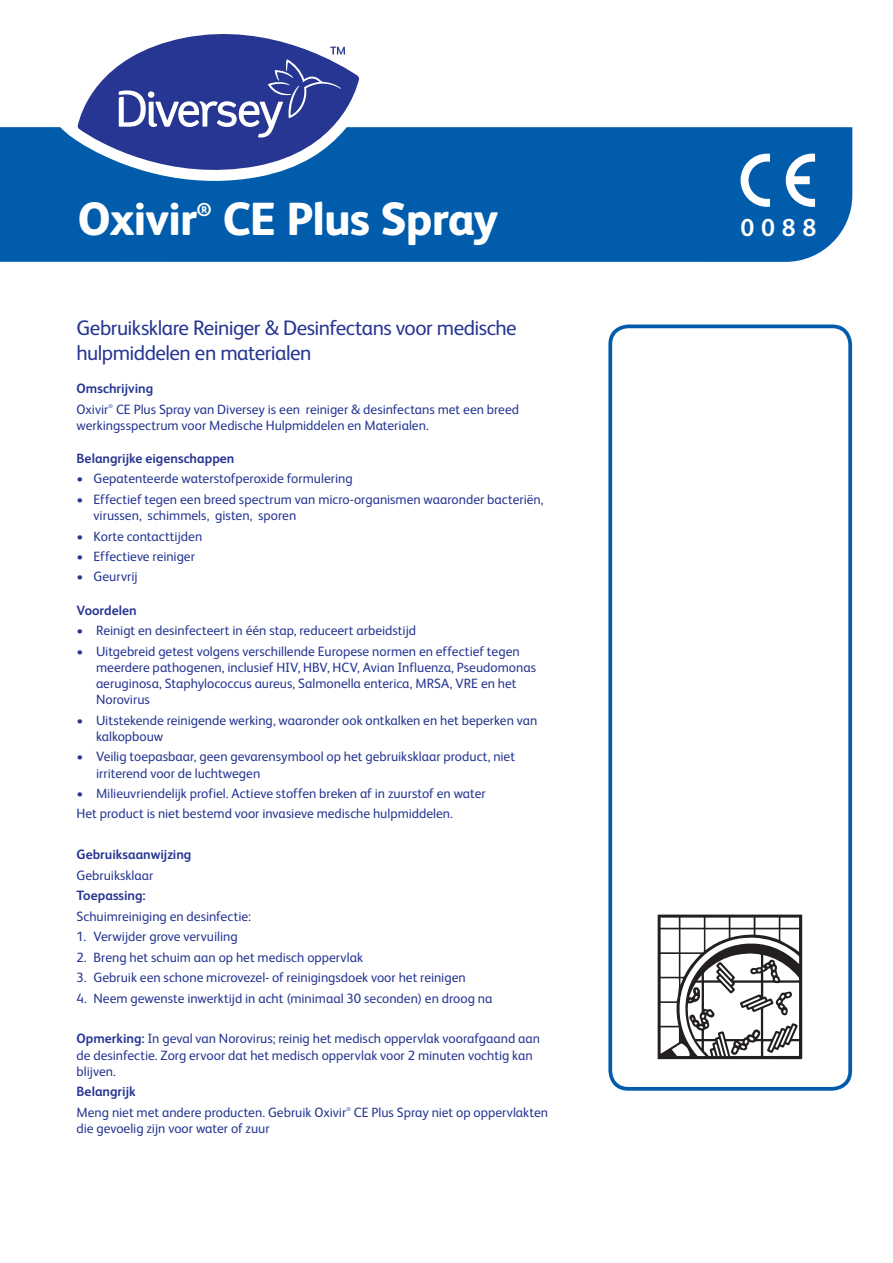
<style>
.page{position:relative;width:893px;height:1263px;background:#fff}
.page>*{position:absolute;margin:0;border:0;box-sizing:border-box;transform-origin:0 0}
.t1{font:800 46.5px "FS Albert Pro";letter-spacing:-.02em;color:#fff}
.t2{font:600 26.1px "Myriad Pro";color:#fff}
.Product_Description{font:21px/25.2px "FS Albert Pro";letter-spacing:-.025em;color:#263692}
.t3{font:800 18.6px "FS Albert Pro";color:#fff}
.Bullet_Text{font:13.5px/16.2px "FS Albert Pro";color:#263692}
.Maintext{font:13.5px/16.2px "FS Albert Pro";color:#263692}
.Subheads{font:700 13.5px "FS Albert Pro";color:#263692}
.Bullet_Text-2{font:700 13.5px "FS Albert Pro";color:#263692}
.Maintext-2{font:700 13.5px "FS Albert Pro";color:#263692}
.Maintext-3{font:5.4px "FS Albert Pro";color:#263692}
.s1{font-weight:700}
</style>
<div class="page">
<div style="left:0;top:127px;width:852px;height:135px;background:#015dab"></div>
<svg style="left:608px;top:324px;width:244px;height:767px"></svg>
<svg style="left:658px;top:914px;width:144px;height:145px"></svg>
<svg style="left:786px;top:154px;width:29px;height:53px"></svg>
<svg style="left:740px;top:154px;width:30px;height:53px"></svg>
<svg style="left:58px;top:78px;width:316px;height:103px"></svg>
<svg style="left:78px;top:34px;width:281px;height:148px"></svg>
<svg style="left:119px;top:47px;width:226px;height:91px;background:#4a58a4"></svg>
<p class="t1" style="left:78px;top:183px;width:121px">Oxivir</p>
<p class="t3" style="left:197px;top:195px;width:17px">®</p>
<p class="t1" style="left:223px;top:183px;width:277px">CE Plus Spray</p>
<p class="Product_Description" style="left:77px;top:314px;width:442px">Gebruiksklare Reiniger &amp; Desinfectans voor medische hulpmiddelen en materialen</p>
<p class="Subheads" style="left:77px;top:379px;width:78px">Omschrijving</p>
<p class="Maintext" style="left:77px;top:400px;width:33px">Oxivir</p>
<p class="Maintext-3" style="left:109px;top:402px;width:6px">®</p>
<p class="Maintext" style="left:77px;top:400px;width:444px;text-indent:39px">CE Plus Spray van Diversey is een reiniger &amp; desinfectans met een breed werkingsspectrum voor Medische Hulpmiddelen en Materialen.</p>
<p class="Subheads" style="left:77px;top:449px;width:159px">Belangrijke eigenschappen</p>
<p class="Bullet_Text" style="left:77px;top:470px;width:278px">• Gepatenteerde waterstofperoxide formulering</p>
<p class="Bullet_Text" style="left:94px;top:490px;width:451px;text-indent:-17px">• Effectief tegen een breed spectrum van micro-organismen waaronder bacteriën, virussen, schimmels, gisten, sporen</p>
<p class="Bullet_Text" style="left:77px;top:527px;width:127px">• Korte contacttijden</p>
<p class="Bullet_Text" style="left:77px;top:547px;width:120px">• Effectieve reiniger</p>
<p class="Bullet_Text" style="left:77px;top:568px;width:63px">• Geurvrij</p>
<p class="Subheads" style="left:77px;top:600px;width:62px">Voordelen</p>
<p class="Bullet_Text" style="left:77px;top:621px;width:341px">• Reinigt en desinfecteert in één stap, reduceert arbeidstijd</p>
<p class="Bullet_Text" style="left:96px;top:642px;width:442px;text-indent:-19px">• Uitgebreid getest volgens verschillende Europese normen en effectief tegen meerdere pathogenen, inclusief HIV, HBV, HCV, Avian Influenza, Pseudomonas aeruginosa, Staphylococcus aureus, Salmonella enterica, MRSA, VRE en het Norovirus</p>
<p class="Bullet_Text" style="left:96px;top:711px;width:443px;text-indent:-19px">• Uitstekende reinigende werking, waaronder ook ontkalken en het beperken van kalkopbouw</p>
<p class="Bullet_Text" style="left:96px;top:747px;width:420px;text-indent:-19px">• Veilig toepasbaar, geen gevarensymbool op het gebruiksklaar product, niet irriterend voor de luchtwegen</p>
<p class="Bullet_Text" style="left:77px;top:784px;width:411px">• Milieuvriendelijk profiel. Actieve stoffen breken af in zuurstof en water</p>
<p class="Bullet_Text" style="left:77px;top:805px;width:378px">Het product is niet bestemd voor invasieve medische hulpmiddelen.</p>
<p class="Bullet_Text-2" style="left:77px;top:845px;width:116px">Gebruiksaanwijzing</p>
<p class="Bullet_Text" style="left:77px;top:866px;width:78px">Gebruiksklaar</p>
<p class="Bullet_Text-2" style="left:77px;top:886px;width:71px">Toepassing:</p>
<p class="Bullet_Text" style="left:77px;top:907px;width:176px">Schuimreiniging en desinfectie:</p>
<p class="Bullet_Text" style="left:77px;top:927px;width:163px">1. Verwijder grove vervuiling</p>
<p class="Bullet_Text" style="left:77px;top:948px;width:288px">2. Breng het schuim aan op het medisch oppervlak</p>
<p class="Bullet_Text" style="left:77px;top:968px;width:391px">3. Gebruik een schone microvezel- of reinigingsdoek voor het reinigen</p>
<p class="Bullet_Text" style="left:77px;top:989px;width:417px">4. Neem gewenste inwerktijd in acht (minimaal 30 seconden) en droog na</p>
<p class="Maintext" style="left:77px;top:1030px;width:465px"><span class="s1">Opmerking:</span> In geval van Norovirus; reinig het medisch oppervlak voorafgaand aan de desinfectie. Zorg ervoor dat het medisch oppervlak voor 2 minuten vochtig kan blijven.</p>
<p class="Maintext-2" style="left:77px;top:1082px;width:61px">Belangrijk</p>
<p class="Maintext" style="left:77px;top:1103px;width:271px">Meng niet met andere producten. Gebruik Oxivir</p>
<p class="Maintext-3" style="left:346px;top:1105px;width:6px">®</p>
<p class="Maintext" style="left:354px;top:1103px;width:196px">CE Plus Spray niet op oppervlakten</p>
<p class="Maintext" style="left:77px;top:1119px;width:195px">die gevoelig zijn voor water of zuur</p>
<p class="t2" style="left:740px;top:210px;width:77px">0088</p>
</div>
